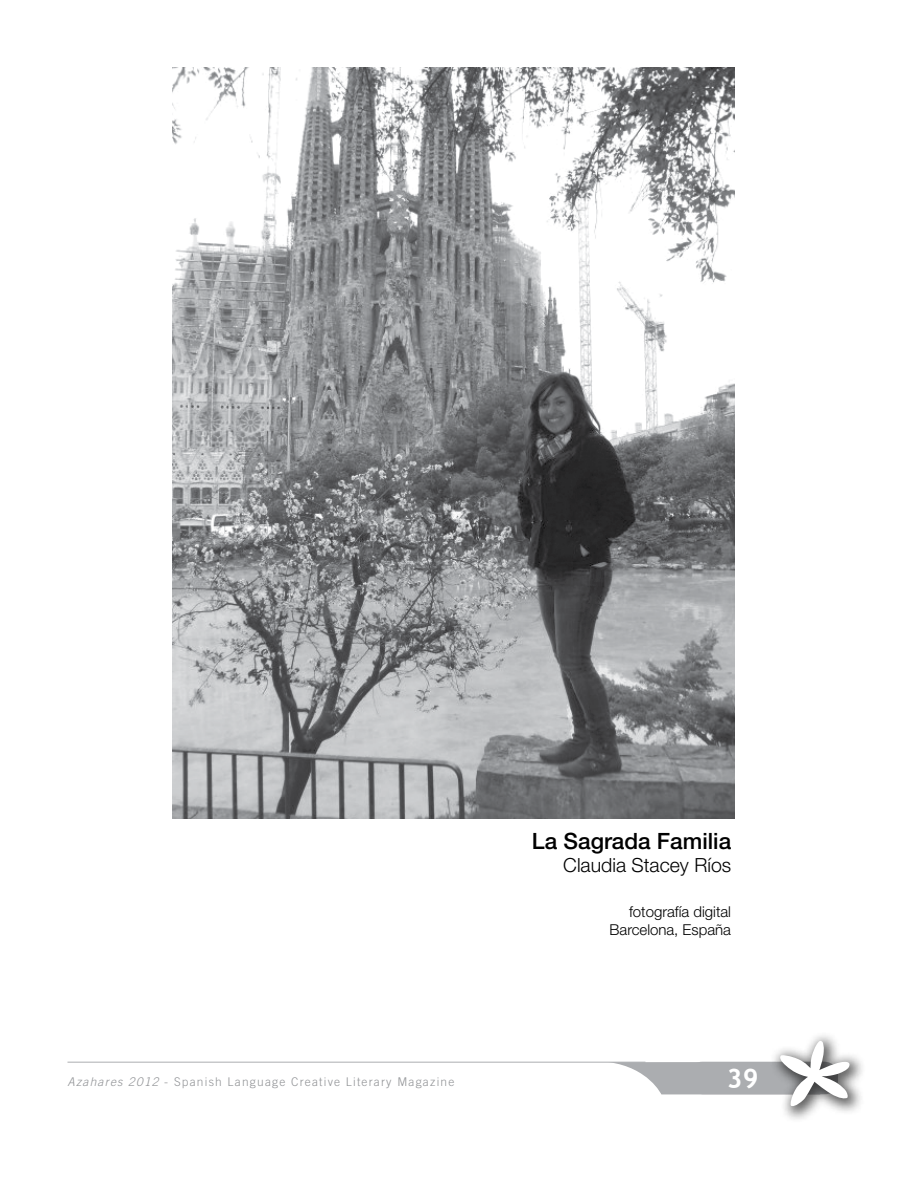
<style>
.page{position:relative;width:918px;height:1188px;background:#fff}
.page>*{position:absolute;margin:0;border:0;box-sizing:border-box;transform-origin:0 0}
.t1{font:700 27px "Trebuchet MS";color:#fff}
.t2{font:500 22.5px "Helvetica Neue LT Std";color:#000}
.t3{font:300 19.5px "Helvetica Neue LT Std";color:#000}
.t4{font:300 15px/18px "Helvetica Neue LT Std";color:#000;text-align:right}
.t5{font:300 12px "Trade Gothic LT Std";letter-spacing:.1em;color:#919396}
.s1{font-style:italic}
</style>
<div class="page">
<hr style="left:68px;top:1062px;width:577px;height:1px;background:#abadb0">
<div style="left:769px;top:1030px;width:98px;height:93px;background:#000;opacity:.63"></div>
<svg style="left:609px;top:1039px;width:241px;height:68px"></svg>
<img style="left:173px;top:68px;width:561px;height:750px">
<h2 class="t2" style="left:532px;top:827px;width:201px">La Sagrada Familia</h2>
<h3 class="t3" style="left:563px;top:853px;width:169px">Claudia Stacey Ríos</h3>
<p class="t4" style="left:610px;top:902px;width:123px">fotografía digital<br>Barcelona, España</p>
<p class="t5" style="left:68px;top:1075px;width:388px"><span class="s1">Azahares 2012</span> - Spanish Language Creative Literary Magazine</p>
<h1 class="t1" style="left:727px;top:1061px;width:33px">39</h1>
</div>
